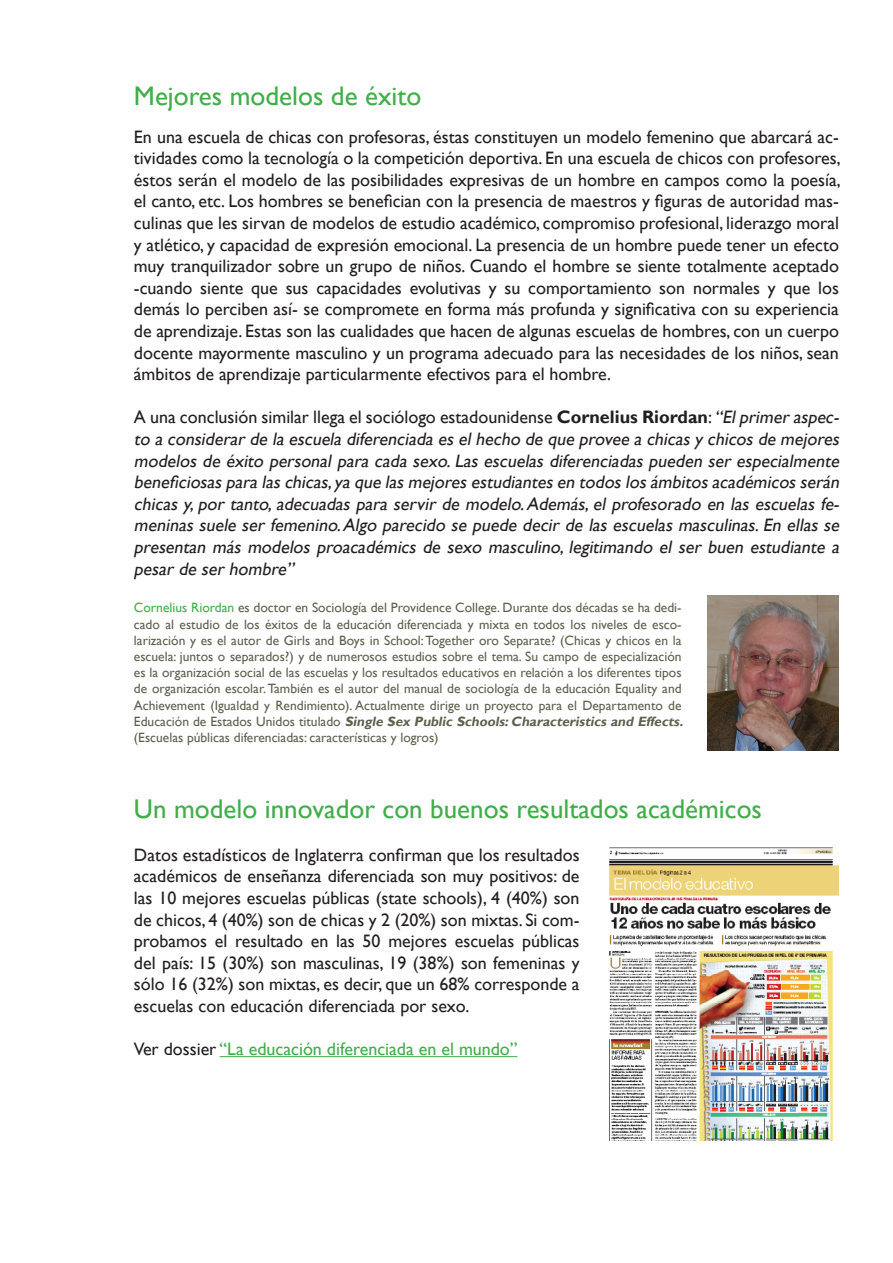
<style>
.page{position:relative;width:893px;height:1263px;background:#fff}
.page>*{position:absolute;margin:0;border:0;box-sizing:border-box;transform-origin:0 0}
.t1{font:27px "Gill Sans";color:#40ae49}
.t2{font:18px/21.6px "Gill Sans";color:#231f20;text-align:justify}
.t3{font:italic 18px/21.6px "Gill Sans";letter-spacing:-.01em;color:#231f20;text-align:justify}
.t4{font:18px "Gill Sans";color:#40ae49}
.t5{font:13.5px/16.2px "Gill Sans";color:#5f604e}
.s1{font-style:normal}
.s2{font-weight:700;font-style:normal}
.s3{color:#40ae49}
.s4{font-weight:700;font-style:italic}
.s5{color:#231f20}
</style>
<div class="page">
<hr style="left:220px;top:1056px;width:297px;height:1px;background:#40ae49">
<img style="left:707px;top:595px;width:132px;height:155px">
<img style="left:609px;top:847px;width:230px;height:294px">
<h1 class="t1" style="left:134px;top:80px;width:289px">Mejores modelos de éxito</h1>
<p class="t2" style="left:134px;top:126px;width:708px">En una escuela de chicas con profesoras, éstas constituyen un modelo femenino que abarcará ac&shy;tividades como la tecnología o la competición deportiva. En una escuela de chicos con profesores, éstos serán el modelo de las posibilidades expresivas de un hombre en campos como la poesía, el canto, etc. Los hombres se benefician con la presencia de maestros y figuras de autoridad mas&shy;culinas que les sirvan de modelos de estudio académico, compromiso profesional, liderazgo moral y atlético, y capacidad de expresión emocional. La presencia de un hombre puede tener un efecto muy tranquilizador sobre un grupo de niños. Cuando el hombre se siente totalmente aceptado -cuando siente que sus capacidades evolutivas y su comportamiento son normales y que los demás lo perciben así- se compromete en forma más profunda y significativa con su experiencia de aprendizaje. Estas son las cualidades que hacen de algunas escuelas de hombres, con un cuerpo docente mayormente masculino y un programa adecuado para las necesidades de los niños, sean ámbitos de aprendizaje particularmente efectivos para el hombre.</p>
<p class="t3" style="left:134px;top:407px;width:710px"><span class="s1">A una conclusión similar llega el sociólogo estadounidense</span> <span class="s2">Cornelius Riordan</span><span class="s1">:</span> “Elprimer aspec&shy;to a considerar de la escuela diferenciada eselhecho de que provee a chicasy chicosde mejores modelos de éxito personal para cada sexo.Las escuelas diferenciadas pueden ser especialmente beneficiosaspara laschicas,ya que lasmejoresestudiantesen todoslosámbitosacadémicosserán chicas y,por tanto,adecuadas para servir de modelo.Además,el profesorado en las escuelas fe&shy;meninas suele ser femenino.Algo parecido se puede decir de las escuelas masculinas.En ellas se presentan más modelos proacadémics de sexo masculino,legitimando el ser buen estudiante a pesar de ser hombre”</p>
<p class="t5" style="left:134px;top:600px;width:554px"><span class="s3">Cornelius Riordan</span> es doctor en Sociología del Providence College. Durante dos décadas se ha dedi&shy;cado al estudio de los éxitos de la educación diferenciada y mixta en todos los niveles de esco&shy;larización y es el autor de Girls and Boys in School: Together oro Separate? (Chicas y chicos en la escuela: juntos o separados?) y de numerosos estudios sobre el tema. Su campo de especialización es la organización social de las escuelas y los resultados educativos en relación a los diferentes tipos de organización escolar. También es el autor del manual de sociología de la educación Equality and Achievement (Igualdad y Rendimiento). Actualmente dirige un proyecto para el Departamento de E d u c a c i ó n d e E s t a d o s U n i d o s t i t u l a d o <span class="s4">Single Sex Public Schools:Characteristics and Effects. </span>(Escuelas públicas diferenciadas: características y logros)</p>
<h1 class="t1" style="left:134px;top:793px;width:629px">Un modelo innovador con buenos resultados académicos</h1>
<p class="t2" style="left:134px;top:844px;width:447px">Datos estadísticos de Inglaterra confirman que los resultados académicos de enseñanza diferenciada son muy positivos: de las 10 mejores escuelas públicas (state schools), 4 (40%) son de chicos, 4 (40%) son de chicas y 2 (20%) son mixtas. Si com&shy;probamos el resultado en las 50 mejores escuelas públicas del país: 15 (30%) son masculinas, 19 (38%) son femeninas y sólo 16 (32%) son mixtas, es decir, que un 68% corresponde a escuelas con educación diferenciada por sexo.</p>
<p class="t4" style="left:134px;top:1039px;width:385px"><span class="s5">Ver dossier</span> “La educación diferenciada en el mundo”</p>
</div>
